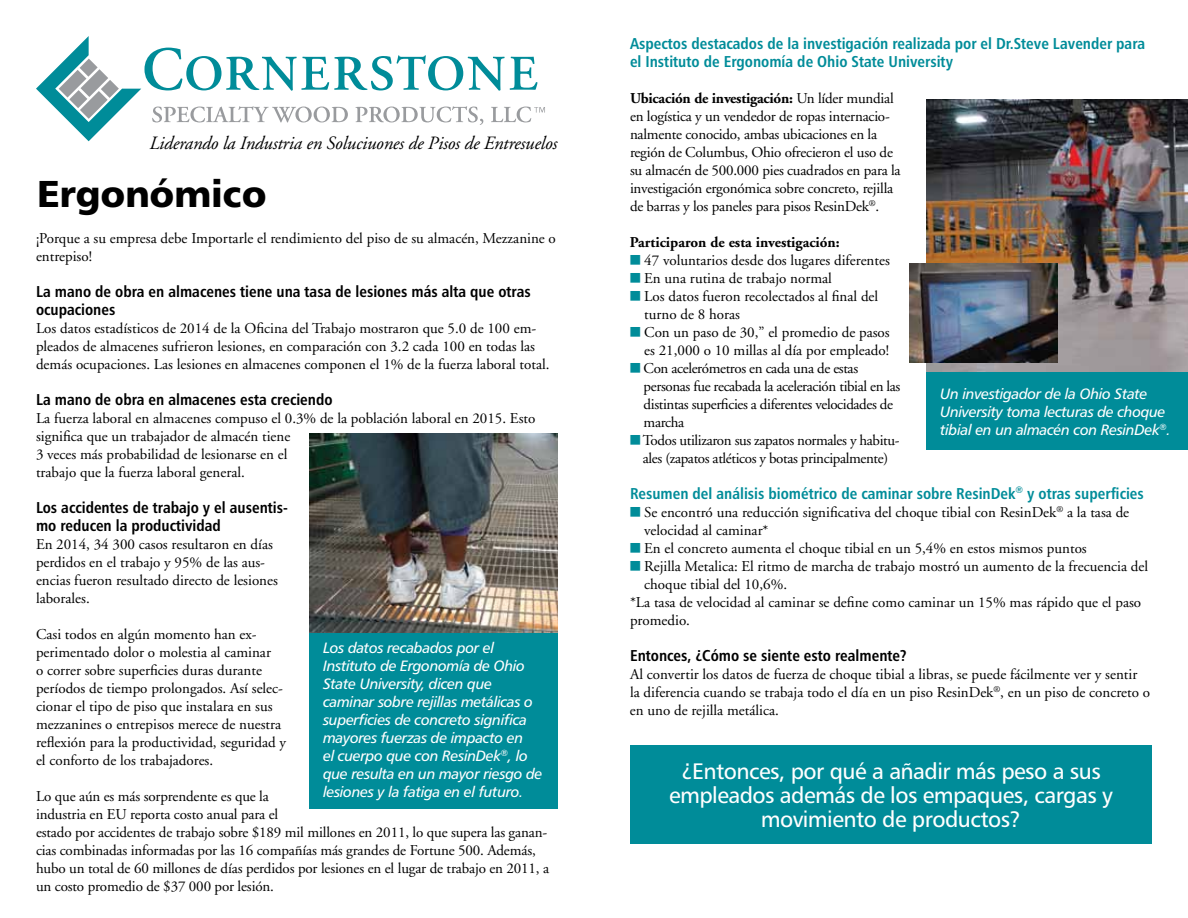
<style>
.page{position:relative;width:1188px;height:918px;background:#fff}
.page>*{position:absolute;margin:0;border:0;box-sizing:border-box;transform-origin:0 0}
.t1{font:37.5px "Humanist 777 BT Black B";letter-spacing:-.01em;color:#000}
.t2{font:22.5px/24px "Humanist 777 BT Roman B";letter-spacing:-.025em;color:#fff;text-align:center}
.t3{font:italic 18.75px "Adobe Garamond";letter-spacing:-.01em;color:#000}
.t4{font:15.75px/18px "Humanist 777 BT Bold Condensed B";color:#000}
.t5{font:15.75px/18px "Humanist 777 BT Bold Condensed B";color:#008c99}
.t6{font:15px/18px "Adobe Garamond";color:#000}
.t7{font:15px/18px "Humanist 777 BT Italic B";letter-spacing:-.025em;color:#fff}
.t8{font:15px/18px "Adobe Garamond";letter-spacing:-.025em;color:#000}
.t9{font:700 15px "Adobe Garamond";color:#000}
.s1{font-weight:700}
.s2{color:#008c99}
</style>
<div class="page">
<svg style="left:36px;top:36px;width:509px;height:105px"></svg>
<div style="left:630px;top:745px;width:522px;height:99px;background:#008c99"></div>
<img style="left:927px;top:99px;width:261px;height:273px">
<img style="left:910px;top:264px;width:148px;height:98px">
<div style="left:927px;top:372px;width:261px;height:77px;background:#008c99"></div>
<div style="left:310px;top:630px;width:248px;height:179px;background:#008c99"></div>
<img style="left:310px;top:434px;width:248px;height:198px">
<p class="t3" style="left:149px;top:133px;width:409px">Liderando la Industria en Soluciuones de Pisos de Entresuelos</p>
<h1 class="t1" style="left:37px;top:170px;width:231px">Ergonómico</h1>
<p class="t6" style="left:36px;top:229px;width:521px">¡Porque a su empresa debe Importarle el rendimiento del piso de su almacén, Mezzanine o entrepiso!</p>
<p class="t4" style="left:36px;top:282px;width:496px">La mano de obra en almacenes tiene una tasa de lesiones más alta que otras ocupaciones</p>
<p class="t6" style="left:36px;top:319px;width:515px">Los datos estadísticos de 2014 de la Oficina del Trabajo mostraron que 5.0 de 100 em&shy;pleados de almacenes sufrieron lesiones, en comparación con 3.2 cada 100 en todas las demás ocupaciones. Las lesiones en almacenes componen el 1% de la fuerza laboral total.</p>
<p class="t4" style="left:36px;top:390px;width:298px">La mano de obra en almacenes esta creciendo</p>
<p class="t6" style="left:36px;top:409px;width:501px">La fuerza laboral en almacenes compuso el 0.3% de la población laboral en 2015. Esto significa que un trabajador de almacén tiene<br>3 veces más probabilidad de lesionarse en el<br>trabajo que la fuerza laboral general.</p>
<p class="t4" style="left:36px;top:498px;width:253px">Los accidentes de trabajo y el ausentis&shy;mo reducen la productividad</p>
<p class="t6" style="left:36px;top:535px;width:243px">En 2014, 34 300 casos resultaron en días perdidos en el trabajo y 95% de las aus&shy;encias fueron resultado directo de lesiones laborales.</p>
<p class="t6" style="left:36px;top:625px;width:252px">Casi todos en algún momento han ex&shy;perimentado dolor o molestia al caminar<br>o correr sobre superficies duras durante períodos de tiempo prolongados. Así selec&shy;cionar el tipo de piso que instalara en sus mezzanines o entrepisos merece de nuestra reflexión para la productividad, seguridad y el conforto de los trabajadores.</p>
<p class="t6" style="left:36px;top:787px;width:515px">Lo que aún es más sorprendente es que la<br>industria en EU reporta costo anual para el<br>estado por accidentes de trabajo sobre $189 mil millones en 2011, lo que supera las ganan&shy;cias combinadas informadas por las 16 compañías más grandes de Fortune 500. Además, hubo un total de 60 millones de días perdidos por lesiones en el lugar de trabajo en 2011, a un costo promedio de $37 000 por lesión.</p>
<p class="t7" style="left:323px;top:639px;width:221px">Los datos recabados por el<br>Instituto de Ergonomía de Ohio<br>State University, dicen que caminar sobre rejillas metálicas o superficies de concreto significa mayores fuerzas de impacto en<br>el cuerpo que con ResinDek<sup>®</sup>, lo que resulta en un mayor riesgo de lesiones y la fatiga en el futuro.</p>
<p class="t5" style="left:630px;top:34px;width:517px">Aspectos destacados de la investigación realizada por el Dr.Steve Lavender para el Instituto de Ergonomía de Ohio State University</p>
<p class="t6" style="left:630px;top:89px;width:272px"><span class="s1">Ubicación de investigación:</span> Un líder mundial en logística y un vendedor de ropas internacio&shy;nalmente conocido, ambas ubicaciones en la región de Columbus, Ohio ofrecieron el uso de su almacén de 500.000 pies cuadrados en para la investigación ergonómica sobre concreto, rejilla de barras y los paneles para pisos ResinDek<sup>®</sup>.</p>
<p class="t9" style="left:630px;top:234px;width:211px">Participaron de esta investigación:</p>
<p class="t6" style="left:630px;top:251px;width:261px"><span class="s2">■</span> 47 voluntarios desde dos lugares diferentes</p>
<p class="t6" style="left:630px;top:269px;width:203px"><span class="s2">■</span> En una rutina de trabajo normal</p>
<p class="t6" style="left:644px;top:287px;width:236px;text-indent:-14px"><span class="s2">■</span> Los datos fueron recolectados al final del turno de 8 horas</p>
<p class="t6" style="left:630px;top:323px;width:261px;text-align:right"><span class="s2">■</span> Con un paso de 30,” el promedio de pasos es 21,000 o 10 millas al día por empleado!</p>
<p class="t8" style="left:644px;top:359px;width:258px;text-indent:-14px"><span class="s2">■</span> Con acelerómetros en cada una de estas personas fue recabada la aceleración tibial en las distintas superficies a diferentes velocidades de marcha</p>
<p class="t8" style="left:630px;top:431px;width:271px;text-align:center"><span class="s2">■</span> Todos utilizaron sus zapatos normales y habitu&shy;ales (zapatos atléticos y botas principalmente)</p>
<p class="t5" style="left:630px;top:484px;width:515px">Resumen del análisis biométrico de caminar sobre ResinDek<sup>®</sup> y otras superficies</p>
<p class="t6" style="left:644px;top:503px;width:486px;text-indent:-14px"><span class="s2">■</span> Se encontró una reducción significativa del choque tibial con ResinDek<sup>®</sup> a la tasa de velocidad al caminar*</p>
<p class="t6" style="left:630px;top:539px;width:458px"><span class="s2">■</span> En el concreto aumenta el choque tibial en un 5,4% en estos mismos puntos</p>
<p class="t6" style="left:630px;top:557px;width:520px"><span class="s2">■</span> Rejilla Metalica: El ritmo de marcha de trabajo mostró un aumento de la frecuencia del</p>
<p class="t6" style="left:644px;top:575px;width:144px">choque tibial del 10,6%.</p>
<p class="t6" style="left:630px;top:593px;width:513px">*La tasa de velocidad al caminar se define como caminar un 15% mas rápido que el paso</p>
<p class="t6" style="left:630px;top:611px;width:61px">promedio.</p>
<p class="t4" style="left:630px;top:646px;width:278px">Entonces, ¿Cómo se siente esto realmente?</p>
<p class="t6" style="left:630px;top:665px;width:522px">Al convertir los datos de fuerza de choque tibial a libras, se puede fácilmente ver y sentir la diferencia cuando se trabaja todo el día en un piso ResinDek<sup>®</sup>, en un piso de concreto o en uno de rejilla metálica.</p>
<p class="t7" style="left:940px;top:384px;width:232px">Un investigador de la Ohio State<br>University toma lecturas de choque tibial en un almacén con ResinDek<sup>®</sup>.</p>
<h2 class="t2" style="left:669px;top:759px;width:445px">¿Entonces, por qué a añadir más peso a sus empleados además de los empaques, cargas y movimiento de productos?</h2>
</div>
